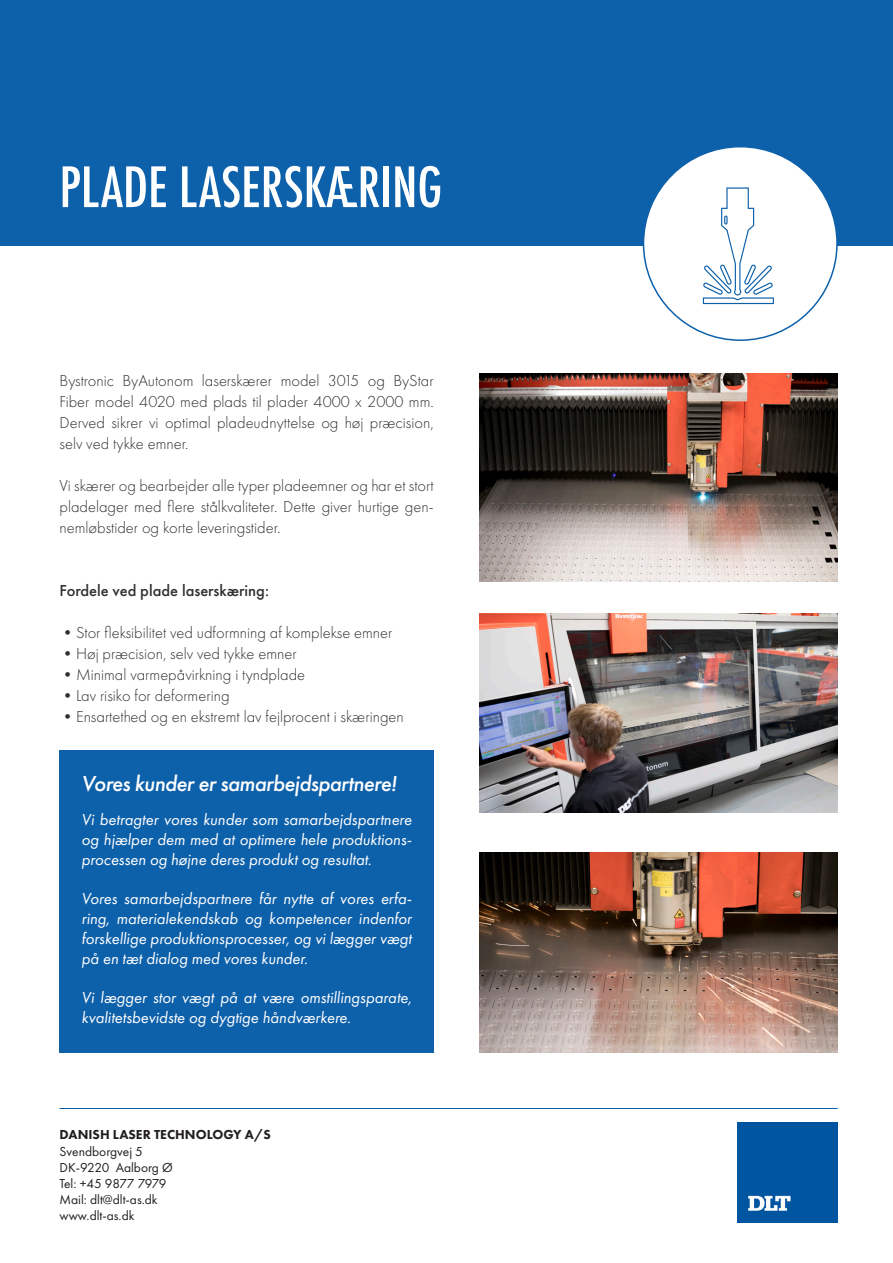
<style>
.page{position:relative;width:893px;height:1263px;background:#fff}
.page>*{position:absolute;margin:0;border:0;box-sizing:border-box;transform-origin:0 0}
.t1{font:500 condensed 54px "Futura";color:#fff}
.t2{font:italic 500 22.5px "Futura PT";letter-spacing:-.025em;color:#fff}
.t3{font:300 16.5px/21px "Futura PT";color:#312f30;text-align:justify}
.t4{font:italic 16.5px/19.8px "Futura PT";color:#fff;text-align:justify}
.t5{font:500 16.5px "Futura PT";color:#312f30}
.t6{font:13.5px "Futura PT";color:#231f20}
.t7{font:800 13.5px "Futura PT";color:#231f20}
.t8{font:13.5px "Futura PT";letter-spacing:-.035em;color:#231f20}
</style>
<div class="page">
<div style="left:738px;top:1123px;width:100px;height:99px;background:#0055a0"></div>
<hr style="left:60px;top:1108px;width:778px;height:1px;background:#0d60aa">
<img style="left:479px;top:373px;width:359px;height:208px">
<img style="left:479px;top:613px;width:359px;height:200px">
<img style="left:479px;top:853px;width:359px;height:199px">
<div style="left:0;top:0;width:893px;height:246px;background:#0d60aa"></div>
<div style="left:643px;top:147px;width:194px;height:193px;background:#fff;border-radius:50%"></div>
<svg style="left:703px;top:187px;width:71px;height:117px"></svg>
<div style="left:60px;top:750px;width:374px;height:302px;background:#0d60aa"></div>
<p class="t1" style="left:60px;top:153px;width:384px">PLADE LASERSKÆRING</p>
<p class="t3" style="left:60px;top:370px;width:376px">Bystronic ByAutonom laserskærer model 3015 og ByStar Fiber model 4020 med plads til plader 4000 x 2000 mm.<br>Derved sikrer vi optimal pladeudnyttelse og høj præcision, selv ved tykke emner.</p>
<p class="t3" style="left:60px;top:475px;width:376px">Vi skærer og bearbejder alle typer pladeemner og har et stort pladelager med flere stålkvaliteter. Dette giver hurtige gen&shy;nemløbstider og korte leveringstider.</p>
<p class="t5" style="left:60px;top:581px;width:211px">Fordele ved plade laserskæring:</p>
<p class="t3" style="left:60px;top:622px;width:334px">•Stor fleksibilitet ved udformning af komplekse emner</p>
<p class="t3" style="left:60px;top:643px;width:239px">•Høj præcision, selv ved tykke emner</p>
<p class="t3" style="left:60px;top:664px;width:247px">•Minimal varmepåvirkning i tyndplade</p>
<p class="t3" style="left:60px;top:685px;width:172px">•Lav risiko for deformering</p>
<p class="t3" style="left:60px;top:706px;width:346px">•Ensartethed og en ekstremt lav fejlprocent i skæringen</p>
<p class="t2" style="left:81px;top:769px;width:317px">Vores kunder er samarbejdspartnere!</p>
<p class="t4" style="left:81px;top:809px;width:332px">Vi betragter vores kunder som samarbejdspartnere og hjælper dem med at optimere hele produktions&shy;processen og højne deres produkt og resultat.</p>
<p class="t4" style="left:81px;top:889px;width:332px">Vores samarbejdspartnere får nytte af vores erfa&shy;ring, materialekendskab og kompetencer indenfor forskellige produktionsprocesser, og vi lægger vægt på en tæt dialog med vores kunder.</p>
<p class="t4" style="left:81px;top:988px;width:332px">Vi lægger stor vægt på at være omstillingsparate, kvalitetsbevidste og dygtige håndværkere.</p>
<p class="t7" style="left:60px;top:1126px;width:213px">DANISH LASER TECHNOLOGY A/S</p>
<p class="t6" style="left:60px;top:1143px;width:85px">Svendborgvej 5</p>
<p class="t6" style="left:60px;top:1159px;width:115px">DK-9220 Aalborg Ø</p>
<p class="t8" style="left:60px;top:1175px;width:108px">Tel: +45 9877 7979</p>
<p class="t6" style="left:60px;top:1191px;width:100px">Mail: dlt@dlt-as.dk</p>
<p class="t6" style="left:60px;top:1208px;width:76px">www.dlt-as.dk</p>
</div>
